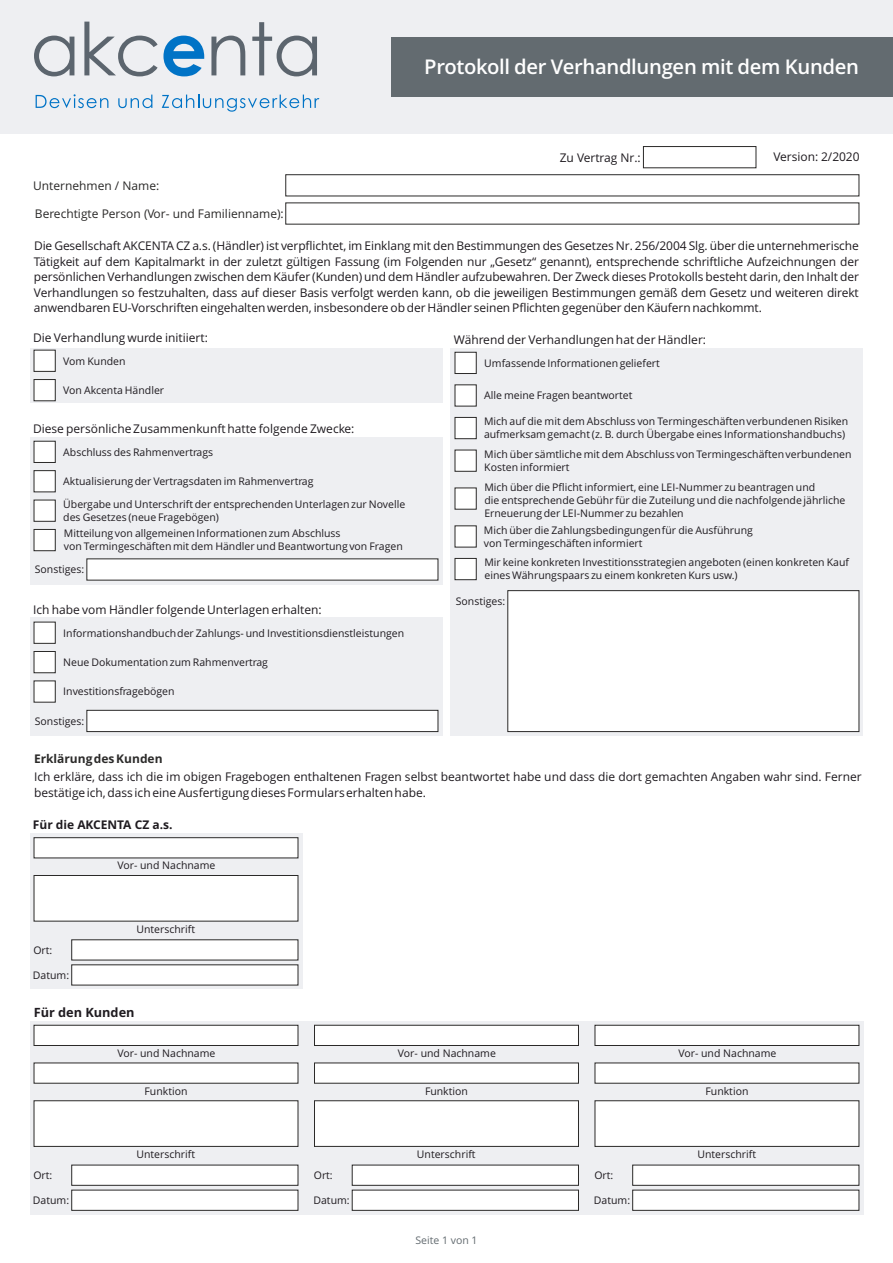
<style>
.page{position:relative;width:893px;height:1263px;background:#fff}
.page>*{position:absolute;margin:0;border:0;box-sizing:border-box;transform-origin:0 0}
.t1{font:600 20.25px "Open Sans";letter-spacing:-.015em;color:#fefefe}
.t2{font:700 12.75px "Open Sans";color:#1f1b20}
.t3{font:12px/15.5px "Open Sans";color:#1f1b20;text-align:justify}
.t4{font:12px "Open Sans";color:#2b2a29}
.t5{font:700 12px "Open Sans";color:#1f1b20}
.t6{font:700 12px "Open Sans";color:#2b2a29}
.t7{font:10.5px/12.9px "Open Sans";color:#1f1b20}
.t8{font:10.5px "Open Sans";color:#636b70}
</style>
<div class="page">
<div style="left:0;top:0;width:893px;height:133px;background:#eeeff2"></div>
<div style="left:392px;top:37px;width:501px;height:59px;background:#636b70"></div>
<svg style="left:34px;top:22px;width:283px;height:54px"></svg>
<svg style="left:36px;top:94px;width:72px;height:14px"></svg>
<svg style="left:118px;top:95px;width:34px;height:13px"></svg>
<svg style="left:162px;top:95px;width:157px;height:17px"></svg>
<svg style="left:285px;top:146px;width:575px;height:79px"></svg>
<div style="left:30px;top:833px;width:272px;height:156px;background:#eeeff2"></div>
<div style="left:30px;top:1021px;width:833px;height:193px;background:#eeeff2"></div>
<svg style="left:71px;top:939px;width:228px;height:47px;background:#e9e9e9"></svg>
<svg style="left:33px;top:837px;width:266px;height:22px;background:#e9e9e9"></svg>
<svg style="left:33px;top:875px;width:266px;height:47px;background:#f4f4f4"></svg>
<svg style="left:33px;top:1024px;width:266px;height:22px;background:#e9e9e9"></svg>
<svg style="left:33px;top:1100px;width:266px;height:47px;background:#f4f4f4"></svg>
<svg style="left:33px;top:1062px;width:266px;height:22px;background:#e9e9e9"></svg>
<svg style="left:71px;top:1164px;width:228px;height:47px;background:#e9e9e9"></svg>
<svg style="left:594px;top:1024px;width:266px;height:22px;background:#e9e9e9"></svg>
<svg style="left:594px;top:1100px;width:266px;height:47px;background:#f4f4f4"></svg>
<svg style="left:594px;top:1062px;width:266px;height:22px;background:#e9e9e9"></svg>
<svg style="left:632px;top:1164px;width:228px;height:47px;background:#e9e9e9"></svg>
<svg style="left:314px;top:1024px;width:265px;height:22px;background:#e9e9e9"></svg>
<svg style="left:314px;top:1100px;width:265px;height:47px;background:#f4f4f4"></svg>
<svg style="left:314px;top:1062px;width:265px;height:22px;background:#e9e9e9"></svg>
<svg style="left:351px;top:1164px;width:228px;height:47px;background:#eaeaea"></svg>
<div style="left:30px;top:437px;width:412px;height:147px;background:#eeeff2"></div>
<svg style="left:33px;top:440px;width:23px;height:23px"></svg>
<svg style="left:33px;top:470px;width:23px;height:23px"></svg>
<svg style="left:33px;top:499px;width:23px;height:23px"></svg>
<svg style="left:33px;top:529px;width:23px;height:22px"></svg>
<svg style="left:86px;top:558px;width:353px;height:23px;background:#eaeaea"></svg>
<div style="left:451px;top:348px;width:412px;height:388px;background:#eeeff2"></div>
<svg style="left:454px;top:351px;width:23px;height:23px"></svg>
<svg style="left:454px;top:384px;width:23px;height:23px"></svg>
<svg style="left:454px;top:417px;width:23px;height:22px"></svg>
<svg style="left:454px;top:449px;width:23px;height:23px"></svg>
<svg style="left:454px;top:487px;width:23px;height:23px"></svg>
<svg style="left:454px;top:525px;width:23px;height:23px"></svg>
<svg style="left:454px;top:558px;width:23px;height:22px"></svg>
<div style="left:507px;top:590px;width:353px;height:142px;background:#fff"></div>
<div style="left:30px;top:618px;width:412px;height:118px;background:#eeeff2"></div>
<svg style="left:33px;top:621px;width:23px;height:23px"></svg>
<svg style="left:33px;top:680px;width:23px;height:23px"></svg>
<svg style="left:33px;top:651px;width:23px;height:22px"></svg>
<svg style="left:86px;top:709px;width:353px;height:23px;background:#ebebeb"></svg>
<div style="left:30px;top:348px;width:412px;height:55px;background:#eeeff2"></div>
<svg style="left:33px;top:349px;width:23px;height:23px"></svg>
<svg style="left:33px;top:379px;width:23px;height:22px"></svg>
<h1 class="t1" style="left:424px;top:59px;width:436px">Protokoll der Verhandlungen mit dem Kunden</h1>
<p class="t4" style="left:33px;top:181px;width:128px">Unternehmen / Name:</p>
<p class="t3" style="left:560px;top:151px;width:83px">Zu Vertrag Nr.:</p>
<p class="t3" style="left:773px;top:151px;width:88px">Version: 2/2020</p>
<p class="t4" style="left:35px;top:209px;width:250px">Berechtigte Person (Vor- und Familienname):</p>
<p class="t3" style="left:34px;top:239px;width:826px">Die Gesellschaft AKCENTA CZ a.s. (Händler) ist verpflichtet, im Einklang mit den Bestimmungen des Gesetzes Nr. 256/2004 Slg. über die unternehmerische Tätigkeit auf dem Kapitalmarkt in der zuletzt gültigen Fassung (im Folgenden nur „Gesetz“ genannt), entsprechende schriftliche Aufzeichnungen der persönlichen Verhandlungen zwischen dem Käufer (Kunden) und dem Händler aufzubewahren. Der Zweck dieses Protokolls besteht darin, den Inhalt der Verhandlungen so festzuhalten, dass auf dieser Basis verfolgt werden kann, ob die jeweiligen Bestimmungen gemäß dem Gesetz und weiteren direkt anwendbaren EU-Vorschriften eingehalten werden, insbesondere ob der Händler seinen Pflichten gegenüber den Käufern nachkommt.</p>
<p class="t3" style="left:33px;top:331px;width:176px">Die Verhandlung wurde initiiert:</p>
<p class="t7" style="left:63px;top:355px;width:64px">Vom Kunden</p>
<p class="t7" style="left:63px;top:385px;width:102px">Von Akcenta Händler</p>
<p class="t3" style="left:33px;top:422px;width:323px">Diese persönliche Zusammenkunft hatte folgende Zwecke:</p>
<p class="t7" style="left:63px;top:447px;width:151px">Abschluss des Rahmenvertrags</p>
<p class="t7" style="left:63px;top:471px;width:343px;line-height:22.8px">Aktualisierung der Vertragsdaten im Rahmenvertrag<br>Übergabe und Unterschrift der entsprechenden Unterlagen zur Novelle</p>
<p class="t7" style="left:63px;top:510px;width:279px;line-height:16.5px">des Gesetzes (neue Fragebögen)<br>Mitteilung von allgemeinen Informationen zum Abschluss</p>
<p class="t7" style="left:64px;top:541px;width:340px">von Termingeschäften mit dem Händler und Beantwortung von Fragen</p>
<p class="t7" style="left:35px;top:564px;width:51px">Sonstiges:</p>
<p class="t3" style="left:33px;top:603px;width:290px">Ich habe vom Händler folgende Unterlagen erhalten:</p>
<p class="t7" style="left:63px;top:627px;width:342px">Informationshandbuch der Zahlungs- und Investitionsdienstleistungen</p>
<p class="t7" style="left:63px;top:657px;width:206px">Neue Dokumentation zum Rahmenvertrag</p>
<p class="t7" style="left:63px;top:686px;width:113px">Investitionsfragebögen</p>
<p class="t7" style="left:35px;top:716px;width:51px">Sonstiges:</p>
<p class="t3" style="left:454px;top:333px;width:254px">Während der Verhandlungen hat der Händler:</p>
<p class="t7" style="left:484px;top:358px;width:177px">Umfassende Informationen geliefert</p>
<p class="t7" style="left:484px;top:390px;width:150px">Alle meine Fragen beantwortet</p>
<p class="t7" style="left:484px;top:416px;width:366px">Mich auf die mit dem Abschluss von Termingeschäften verbundenen Risiken aufmerksam gemacht (z. B. durch Übergabe eines Informationshandbuchs)</p>
<p class="t7" style="left:484px;top:449px;width:369px">Mich über sämtliche mit dem Abschluss von Termingeschäften verbundenen<br>Kosten informiert</p>
<p class="t7" style="left:484px;top:482px;width:362px">Mich über die Pflicht informiert, eine LEI-Nummer zu beantragen und<br>die entsprechende Gebühr für die Zuteilung und die nachfolgende jährliche<br>Erneuerung der LEI-Nummer zu bezahlen</p>
<p class="t7" style="left:484px;top:525px;width:271px">Mich über die Zahlungsbedingungen für die Ausführung von Termingeschäften informiert</p>
<p class="t7" style="left:484px;top:557px;width:366px">Mir keine konkreten Investitionsstrategien angeboten (einen konkreten Kauf eines Währungspaars zu einem konkreten Kurs usw.)</p>
<p class="t7" style="left:456px;top:596px;width:51px">Sonstiges:</p>
<p class="t6" style="left:34px;top:754px;width:130px">Erklärung des Kunden</p>
<p class="t3" style="left:34px;top:770px;width:829px">Ich erkläre, dass ich die im obigen Fragebogen enthaltenen Fragen selbst beantwortet habe und dass die dort gemachten Angaben wahr sind. Ferner bestätige ich, dass ich eine Ausfertigung dieses Formulars erhalten habe.</p>
<p class="t5" style="left:33px;top:820px;width:141px">Für die AKCENTA CZ a.s.</p>
<p class="t7" style="left:117px;top:860px;width:99px">Vor- und Nachname</p>
<p class="t7" style="left:33px;top:944px;width:20px">Ort:</p>
<p class="t7" style="left:33px;top:969px;width:38px">Datum:</p>
<p class="t7" style="left:136px;top:924px;width:60px">Unterschrift</p>
<p class="t2" style="left:34px;top:1007px;width:102px">Für den Kunden</p>
<p class="t7" style="left:117px;top:1047px;width:99px">Vor- und Nachname</p>
<p class="t7" style="left:145px;top:1086px;width:44px">Funktion</p>
<p class="t7" style="left:398px;top:1047px;width:99px">Vor- und Nachname</p>
<p class="t7" style="left:425px;top:1086px;width:44px">Funktion</p>
<p class="t7" style="left:678px;top:1047px;width:99px">Vor- und Nachname</p>
<p class="t7" style="left:705px;top:1086px;width:44px">Funktion</p>
<p class="t7" style="left:136px;top:1149px;width:60px">Unterschrift</p>
<p class="t7" style="left:417px;top:1149px;width:60px">Unterschrift</p>
<p class="t7" style="left:697px;top:1149px;width:60px">Unterschrift</p>
<p class="t7" style="left:33px;top:1170px;width:20px">Ort:</p>
<p class="t7" style="left:33px;top:1195px;width:38px">Datum:</p>
<p class="t7" style="left:314px;top:1170px;width:20px">Ort:</p>
<p class="t7" style="left:313px;top:1195px;width:38px">Datum:</p>
<p class="t7" style="left:594px;top:1170px;width:20px">Ort:</p>
<p class="t7" style="left:594px;top:1195px;width:38px">Datum:</p>
<p class="t8" style="left:415px;top:1235px;width:64px">Seite 1 von 1</p>
</div>
